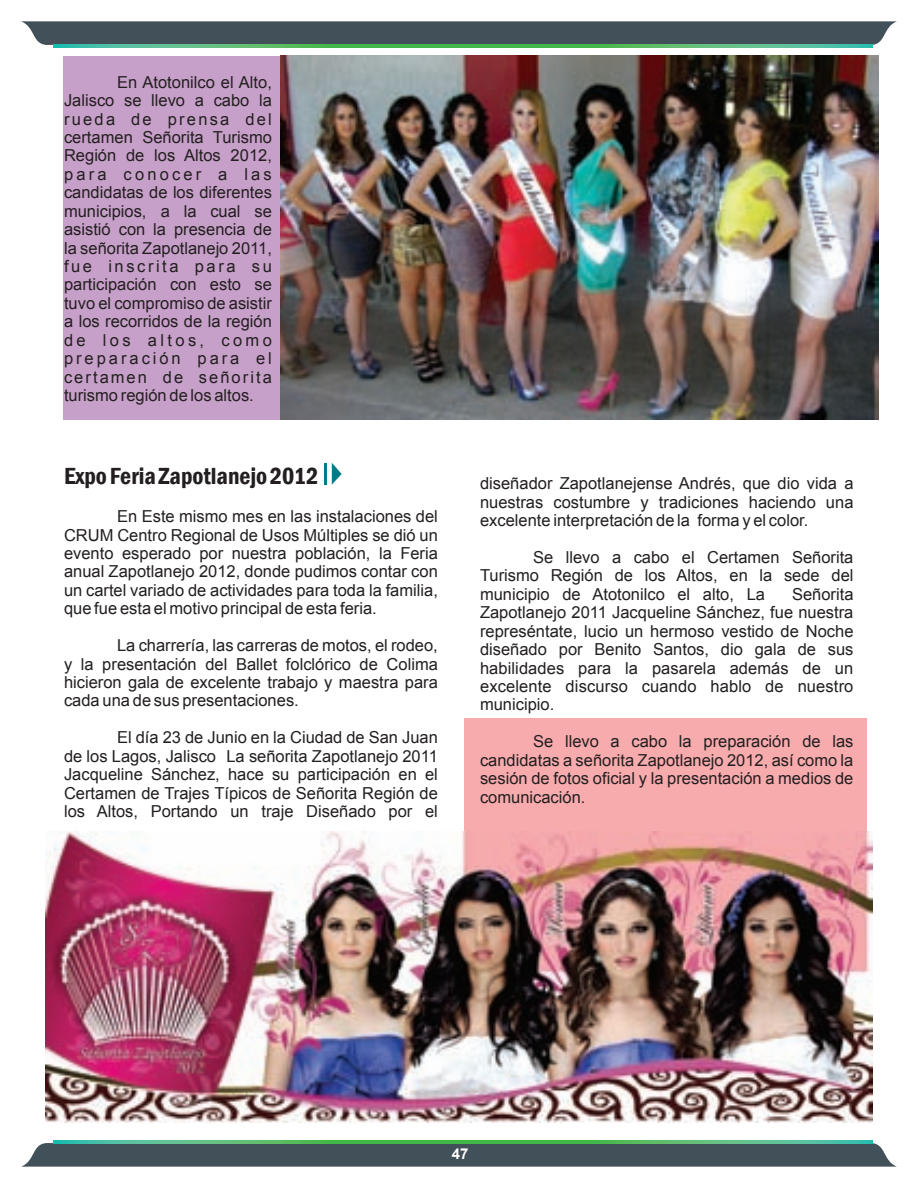
<style>
.page{position:relative;width:918px;height:1188px;background:#fff}
.page>*{position:absolute;margin:0;border:0;box-sizing:border-box;transform-origin:0 0}
.t1{font:600 condensed 24px "Franklin Gothic";color:#231f20}
.t2{font:16.5px/18.5px "Arial";color:#231f20;text-align:justify}
.t3{font:700 15px "Arial";color:#fff}
</style>
<div class="page">
<div style="left:63px;top:56px;width:235px;height:363px;background:#c7a0c9"></div>
<div style="left:464px;top:718px;width:403px;height:254px;background:#f8abad"></div>
<svg style="left:21px;top:21px;width:876px;height:24px;background:#4a5c60"></svg>
<svg style="left:54px;top:45px;width:819px;height:2px;background:#50bb71"></svg>
<svg style="left:21px;top:1143px;width:876px;height:24px;background:#4a5c60"></svg>
<svg style="left:54px;top:1141px;width:819px;height:2px;background:#50bb71"></svg>
<img style="left:280px;top:56px;width:598px;height:364px">
<img style="left:45px;top:832px;width:828px;height:291px">
<svg style="left:332px;top:463px;width:10px;height:22px"></svg>
<hr style="left:325px;top:463px;width:2px;height:22px;background:#007b88">
<p class="t2" style="left:64px;top:74px;width:209px;text-indent:53px">En Atotonilco el Alto, Jalisco se llevo a cabo la rueda de prensa del certamen Señorita Turismo Región de los Altos 2012, para conocer a las candidatas de los diferentes municipios, a la cual se asistió con la presencia de la señorita Zapotlanejo 2011, fue inscrita para su participación con esto se tuvo el compromiso de asistir a los recorridos de la región de los altos, como preparación para el certamen de señorita turismo región de los altos.</p>
<h1 class="t1" style="left:64px;top:467px;width:256px">Expo Feria Zapotlanejo 2012</h1>
<p class="t2" style="left:64px;top:509px;width:375px;text-indent:53px">En Este mismo mes en las instalaciones del CRUM Centro Regional de Usos Múltiples se dió un evento esperado por nuestra población, la Feria anual Zapotlanejo 2012, donde pudimos contar con un cartel variado de actividades para toda la familia, que fue esta el motivo principal de esta feria.</p>
<p class="t2" style="left:64px;top:638px;width:375px;text-indent:53px">La charrería, las carreras de motos, el rodeo, y la presentación del Ballet folclórico de Colima hicieron gala de excelente trabajo y maestra para cada una de sus presentaciones.</p>
<p class="t2" style="left:64px;top:730px;width:375px;text-indent:53px">El día 23 de Junio en la Ciudad de San Juan de los Lagos, Jalisco La señorita Zapotlanejo 2011<br>Jacqueline Sánchez, hace su participación en el Certamen de Trajes Típicos de Señorita Región de los Altos, Portando un traje Diseñado por el</p>
<p class="t2" style="left:480px;top:476px;width:375px">diseñador Zapotlanejense Andrés, que dio vida a nuestras costumbre y tradiciones haciendo una excelente interpretación de la forma y el color.</p>
<p class="t2" style="left:480px;top:549px;width:375px;text-indent:53px">Se llevo a cabo el Certamen Señorita Turismo Región de los Altos, en la sede del municipio de Atotonilco el alto, La</p>
<p class="t2" style="left:480px;top:586px;width:375px;text-indent:312px">Señorita Zapotlanejo 2011 Jacqueline Sánchez, fue nuestra represéntate, lucio un hermoso vestido de Noche diseñado por Benito Santos, dio gala de sus habilidades para la pasarela además de un excelente discurso cuando hablo de nuestro municipio.</p>
<p class="t2" style="left:480px;top:734px;width:375px;text-indent:53px">Se llevo a cabo la preparación de las candidatas a señorita Zapotlanejo 2012, así como la sesión de fotos oficial y la presentación a medios de comunicación.</p>
<p class="t3" style="left:452px;top:1148px;width:18px">47</p>
</div>
